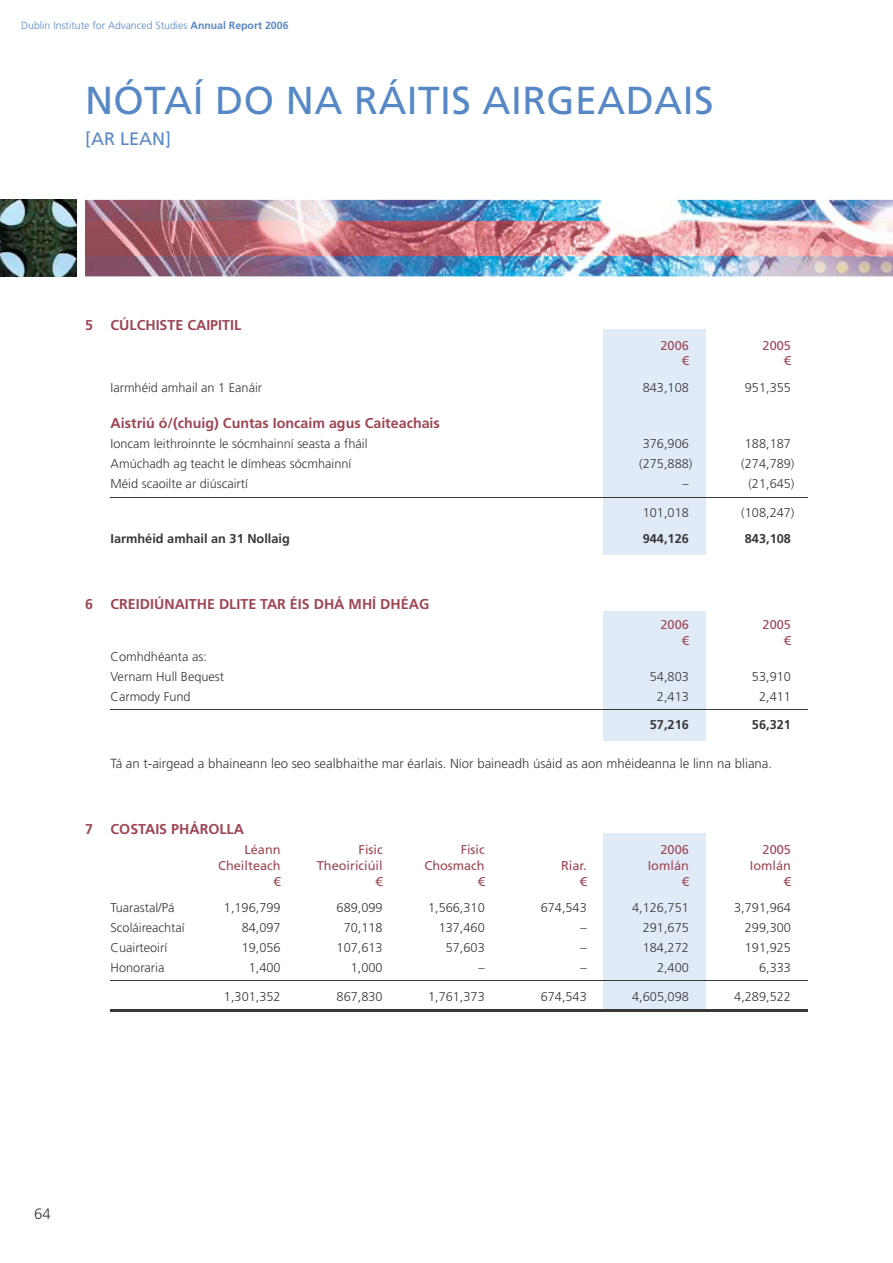
<style>
.page{position:relative;width:893px;height:1263px;background:#fff}
.page>*{position:absolute;margin:0;border:0;box-sizing:border-box;transform-origin:0 0}
.t1{font:39px "Frutiger LT Std";letter-spacing:.01em;color:#5788c6}
.t2{font:18px "Frutiger LT Std";color:#5788c6}
.t3{font:300 15px "Frutiger LT Std";color:#373839}
.t4{font:700 14.25px "Frutiger LT Std";color:#9d4654}
.t5{font:300 13.2px "Frutiger LT Std";color:#373839}
.t6{font:300 12.75px/20px "Frutiger LT Std";color:#373839}
.t7{font:12.75px "Frutiger LT Std";color:#9d4654}
.t8{font:700 12.75px "Frutiger LT Std";color:#373839}
.t9{font:300 10.5px "Frutiger LT Std";color:#5788c6}
.s1{font-weight:700}
</style>
<div class="page">
<img style="left:0;top:200px;width:77px;height:76px">
<img style="left:85px;top:200px;width:808px;height:76px">
<img style="left:85px;top:221px;width:808px;height:34px">
<div style="left:604px;top:833px;width:102px;height:177px;background:#e1ebf8"></div>
<div style="left:604px;top:611px;width:102px;height:130px;background:#e1ebf8"></div>
<div style="left:604px;top:330px;width:102px;height:225px;background:#e1ebf8"></div>
<hr style="left:111px;top:497px;width:697px;height:1px;background:#373839">
<hr style="left:111px;top:709px;width:697px;height:1px;background:#373839">
<hr style="left:111px;top:980px;width:697px;height:1px;background:#373839">
<hr style="left:111px;top:1009px;width:697px;height:2px;background:#373839">
<p class="t9" style="left:21px;top:20px;width:269px">Dublin Institute for Advanced Studies <span class="s1">Annual Report 2006</span></p>
<h1 class="t1" style="left:85px;top:78px;width:630px">NÓTAÍ DO NA RÁITIS AIRGEADAIS</h1>
<h2 class="t2" style="left:85px;top:128px;width:87px">[AR LEAN]</h2>
<p class="t4" style="left:85px;top:316px;width:158px">5 CÚLCHISTE CAIPITIL</p>
<p class="t7" style="left:660px;top:338px;width:30px">2006</p>
<p class="t7" style="left:763px;top:338px;width:30px">2005</p>
<p class="t7" style="left:682px;top:353px;width:9px">€</p>
<p class="t7" style="left:784px;top:353px;width:9px">€</p>
<p class="t6" style="left:111px;top:378px;width:153px">Iarmhéid amhail an 1 Eanáir</p>
<p class="t6" style="left:643px;top:378px;width:48px">843,108</p>
<p class="t6" style="left:745px;top:378px;width:48px">951,355</p>
<p class="t4" style="left:111px;top:415px;width:331px">Aistriú ó/(chuig) Cuntas Ioncaim agus Caiteachais</p>
<p class="t6" style="left:111px;top:434px;width:258px">Ioncam leithroinnte le sócmhainní seasta a fháil</p>
<p class="t6" style="left:643px;top:434px;width:48px">376,906</p>
<p class="t6" style="left:745px;top:434px;width:48px">188,187</p>
<p class="t6" style="left:111px;top:454px;width:242px">Amúchadh ag teacht le dímheas sócmhainní</p>
<p class="t6" style="left:639px;top:454px;width:55px">(275,888)</p>
<p class="t6" style="left:741px;top:454px;width:55px">(274,789)</p>
<p class="t6" style="left:111px;top:474px;width:139px">Méid scaoilte ar diúscairtí</p>
<p class="t6" style="left:682px;top:474px;width:8px">–</p>
<p class="t6" style="left:748px;top:474px;width:48px">(21,645)</p>
<p class="t6" style="left:643px;top:502px;width:48px">101,018</p>
<p class="t6" style="left:741px;top:502px;width:55px">(108,247)</p>
<p class="t8" style="left:111px;top:531px;width:181px">Iarmhéid amhail an 31 Nollaig</p>
<p class="t8" style="left:643px;top:531px;width:48px">944,126</p>
<p class="t8" style="left:745px;top:531px;width:48px">843,108</p>
<p class="t4" style="left:85px;top:596px;width:346px">6 CREIDIÚNAITHE DLITE TAR ÉIS DHÁ MHÍ DHÉAG</p>
<p class="t6" style="left:111px;top:646px;width:115px">Comhdhéanta as:<br>Vernam Hull Bequest</p>
<p class="t7" style="left:660px;top:617px;width:30px">2006</p>
<p class="t7" style="left:763px;top:617px;width:30px">2005</p>
<p class="t7" style="left:682px;top:633px;width:9px">€</p>
<p class="t7" style="left:784px;top:633px;width:9px">€</p>
<p class="t6" style="left:650px;top:666px;width:40px">54,803</p>
<p class="t6" style="left:752px;top:666px;width:40px">53,910</p>
<p class="t6" style="left:111px;top:686px;width:82px">Carmody Fund</p>
<p class="t6" style="left:657px;top:686px;width:33px">2,413</p>
<p class="t6" style="left:759px;top:686px;width:33px">2,411</p>
<p class="t8" style="left:650px;top:717px;width:40px">57,216</p>
<p class="t8" style="left:752px;top:717px;width:40px">56,321</p>
<p class="t5" style="left:111px;top:756px;width:663px">Tá an t-airgead a bhaineann leo seo sealbhaithe mar éarlais. Níor baineadh úsáid as aon mhéideanna le linn na bliana.</p>
<p class="t4" style="left:85px;top:821px;width:160px">7 COSTAIS PHÁROLLA</p>
<p class="t7" style="left:244px;top:842px;width:38px">Léann</p>
<p class="t7" style="left:359px;top:842px;width:26px">Fisic</p>
<p class="t7" style="left:461px;top:842px;width:26px">Fisic</p>
<p class="t7" style="left:660px;top:842px;width:30px">2006</p>
<p class="t7" style="left:763px;top:842px;width:30px">2005</p>
<p class="t7" style="left:218px;top:858px;width:64px">Cheilteach</p>
<p class="t7" style="left:317px;top:858px;width:67px">Theoiriciúil</p>
<p class="t7" style="left:425px;top:858px;width:62px">Chosmach</p>
<p class="t7" style="left:561px;top:858px;width:27px">Riar.</p>
<p class="t7" style="left:648px;top:858px;width:43px">Iomlán</p>
<p class="t7" style="left:750px;top:858px;width:43px">Iomlán</p>
<p class="t7" style="left:274px;top:874px;width:9px">€</p>
<p class="t7" style="left:376px;top:874px;width:9px">€</p>
<p class="t7" style="left:478px;top:874px;width:9px">€</p>
<p class="t7" style="left:580px;top:874px;width:9px">€</p>
<p class="t7" style="left:682px;top:874px;width:9px">€</p>
<p class="t7" style="left:784px;top:874px;width:9px">€</p>
<p class="t6" style="left:111px;top:898px;width:65px">Tuarastal/Pá</p>
<p class="t6" style="left:224px;top:898px;width:58px">1,196,799</p>
<p class="t6" style="left:337px;top:898px;width:48px">689,099</p>
<p class="t6" style="left:428px;top:898px;width:58px">1,566,310</p>
<p class="t6" style="left:541px;top:898px;width:48px">674,543</p>
<p class="t6" style="left:632px;top:898px;width:58px">4,126,751</p>
<p class="t6" style="left:734px;top:898px;width:58px">3,791,964</p>
<p class="t6" style="left:111px;top:918px;width:76px">Scoláireachtaí</p>
<p class="t6" style="left:242px;top:918px;width:40px">84,097</p>
<p class="t6" style="left:344px;top:918px;width:40px">70,118</p>
<p class="t6" style="left:439px;top:918px;width:48px">137,460</p>
<p class="t6" style="left:580px;top:918px;width:8px">–</p>
<p class="t6" style="left:643px;top:918px;width:48px">291,675</p>
<p class="t6" style="left:745px;top:918px;width:48px">299,300</p>
<p class="t6" style="left:111px;top:938px;width:58px">Cuairteoirí</p>
<p class="t6" style="left:242px;top:938px;width:40px">19,056</p>
<p class="t6" style="left:337px;top:938px;width:48px">107,613</p>
<p class="t6" style="left:446px;top:938px;width:40px">57,603</p>
<p class="t6" style="left:580px;top:938px;width:8px">–</p>
<p class="t6" style="left:643px;top:938px;width:48px">184,272</p>
<p class="t6" style="left:745px;top:938px;width:48px">191,925</p>
<p class="t6" style="left:111px;top:958px;width:55px">Honoraria</p>
<p class="t6" style="left:249px;top:958px;width:33px">1,400</p>
<p class="t6" style="left:351px;top:958px;width:33px">1,000</p>
<p class="t6" style="left:478px;top:958px;width:8px">–</p>
<p class="t6" style="left:580px;top:958px;width:8px">–</p>
<p class="t6" style="left:657px;top:958px;width:33px">2,400</p>
<p class="t6" style="left:759px;top:958px;width:33px">6,333</p>
<p class="t6" style="left:224px;top:986px;width:58px">1,301,352</p>
<p class="t6" style="left:337px;top:986px;width:48px">867,830</p>
<p class="t6" style="left:428px;top:986px;width:58px">1,761,373</p>
<p class="t6" style="left:541px;top:986px;width:48px">674,543</p>
<p class="t6" style="left:632px;top:986px;width:58px">4,605,098</p>
<p class="t6" style="left:734px;top:986px;width:58px">4,289,522</p>
<p class="t3" style="left:34px;top:1205px;width:18px">64</p>
</div>
